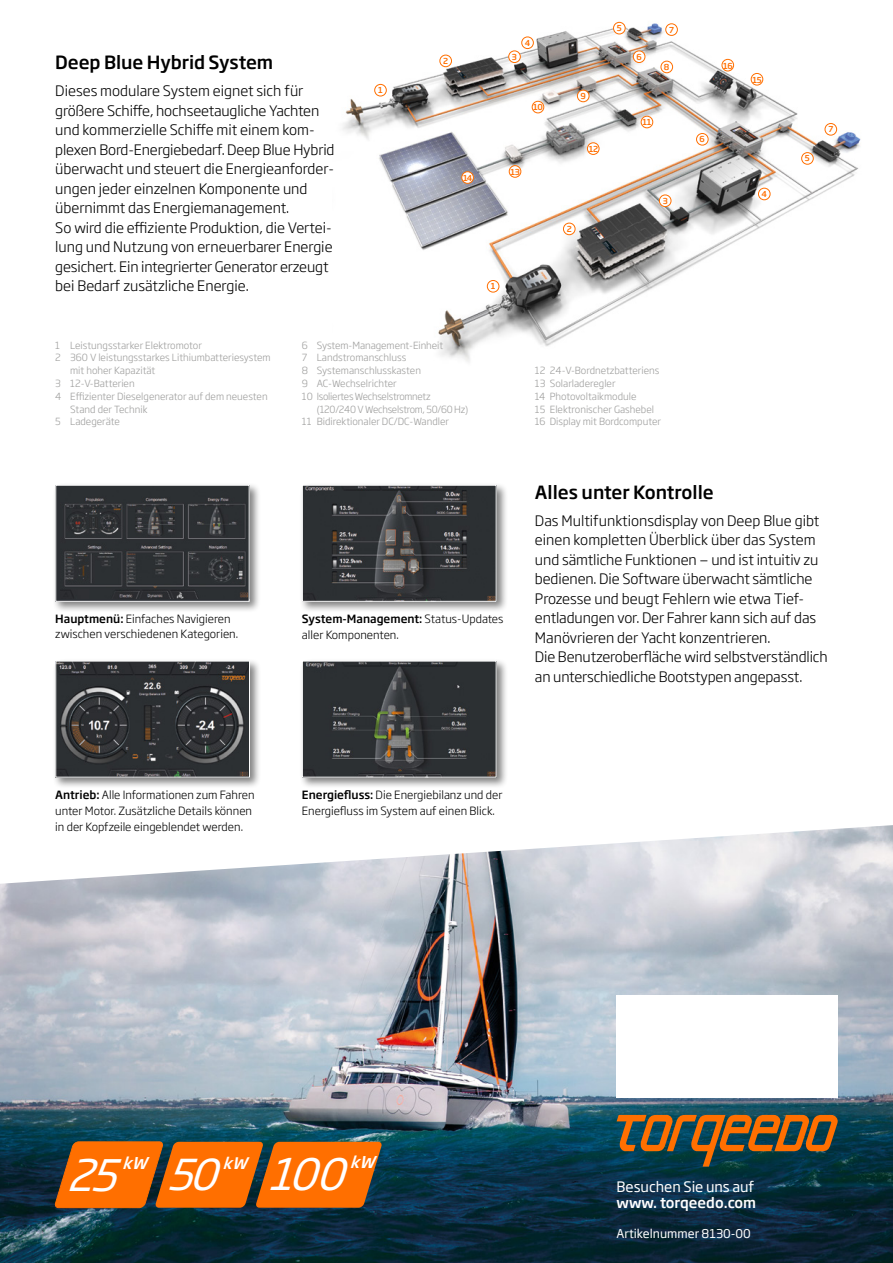
<style>
.page{position:relative;width:893px;height:1263px;background:#fff}
.page>*{position:absolute;margin:0;border:0;box-sizing:border-box;transform-origin:0 0}
.t1{font:italic 42.9px "Soho Gothic Std";color:#fff}
.t2{font:italic 42.15px "Soho Gothic Std";color:#fff}
.t3{font:500 18px "Soho Gothic Std";letter-spacing:-.005em;color:#000}
.t4{font:italic 500 16.05px "Soho Gothic Std";color:#fff}
.t5{font:italic 500 15.75px "Soho Gothic Std";color:#fff}
.t6{font:300 14.25px/19.5px "Soho Gothic Std";letter-spacing:-.005em;color:#000}
.t7{font:14.25px "Soho Gothic Std";letter-spacing:-.005em;color:#fff}
.t8{font:500 14.25px "Soho Gothic Std";color:#fff}
.t9{font:12px "Soho Gothic Std";color:#fff}
.t10{font:300 11.25px/15.8px "Soho Gothic Std";color:#000}
.t11{font:300 9.75px/12.8px "Soho Gothic Std";color:#9d9d9c}
.t12{font:500 8.1px "Soho Gothic Std";letter-spacing:-.05em;color:#ff6f00}
.s1{font-weight:500}
</style>
<div class="page">
<img style="left:0;top:825px;width:893px;height:438px">
<div style="left:52px;top:482px;width:209px;height:131px;background:#000;opacity:.5"></div>
<div style="left:56px;top:485px;width:193px;height:116px;background:#2b2e33"></div>
<img style="left:64px;top:497px;width:184px;height:101px">
<div style="left:55px;top:485px;width:195px;height:117px;border:1px solid #fff"></div>
<div style="left:52px;top:658px;width:209px;height:131px;background:#000;opacity:.5"></div>
<img style="left:57px;top:663px;width:191px;height:113px">
<div style="left:55px;top:661px;width:195px;height:117px;border:1px solid #fff"></div>
<div style="left:299px;top:658px;width:209px;height:131px;background:#000;opacity:.5"></div>
<img style="left:304px;top:663px;width:191px;height:113px">
<div style="left:299px;top:482px;width:209px;height:131px;background:#000;opacity:.5"></div>
<img style="left:304px;top:487px;width:191px;height:113px">
<div style="left:302px;top:485px;width:195px;height:117px;border:1px solid #fff"></div>
<img style="left:342px;top:21px;width:519px;height:341px">
<div style="left:375px;top:84px;width:11px;height:12px;background:#fff;border-radius:50%"></div>
<div style="left:374px;top:84px;width:13px;height:12px;border:1px solid #ff6f00;border-radius:50%"></div>
<div style="left:440px;top:55px;width:11px;height:12px;background:#fff;border-radius:50%"></div>
<div style="left:440px;top:55px;width:12px;height:12px;border:1px solid #ff6f00;border-radius:50%"></div>
<div style="left:509px;top:51px;width:11px;height:12px;background:#fff;border-radius:50%"></div>
<div style="left:508px;top:51px;width:13px;height:12px;border:1px solid #ff6f00;border-radius:50%"></div>
<div style="left:659px;top:195px;width:12px;height:12px;background:#fff;border-radius:50%"></div>
<div style="left:659px;top:195px;width:12px;height:12px;border:1px solid #ff6f00;border-radius:50%"></div>
<div style="left:522px;top:37px;width:11px;height:12px;background:#fff;border-radius:50%"></div>
<div style="left:521px;top:37px;width:13px;height:12px;border:1px solid #ff6f00;border-radius:50%"></div>
<div style="left:758px;top:188px;width:12px;height:12px;background:#fff;border-radius:50%"></div>
<div style="left:758px;top:188px;width:12px;height:12px;border:1px solid #ff6f00;border-radius:50%"></div>
<div style="left:802px;top:153px;width:11px;height:11px;background:#fff;border-radius:50%"></div>
<div style="left:801px;top:152px;width:12px;height:12px;border:1px solid #ff6f00;border-radius:50%"></div>
<div style="left:613px;top:22px;width:12px;height:12px;background:#fff;border-radius:50%"></div>
<div style="left:613px;top:22px;width:12px;height:12px;border:1px solid #ff6f00;border-radius:50%"></div>
<div style="left:633px;top:51px;width:12px;height:12px;background:#fff;border-radius:50%"></div>
<div style="left:633px;top:51px;width:12px;height:12px;border:1px solid #ff6f00;border-radius:50%"></div>
<div style="left:696px;top:133px;width:12px;height:12px;background:#fff;border-radius:50%"></div>
<div style="left:696px;top:133px;width:12px;height:12px;border:1px solid #ff6f00;border-radius:50%"></div>
<div style="left:666px;top:24px;width:11px;height:11px;background:#fff;border-radius:50%"></div>
<div style="left:665px;top:24px;width:13px;height:12px;border:1px solid #ff6f00;border-radius:50%"></div>
<div style="left:825px;top:123px;width:12px;height:12px;background:#fff;border-radius:50%"></div>
<div style="left:825px;top:123px;width:12px;height:12px;border:1px solid #ff6f00;border-radius:50%"></div>
<div style="left:661px;top:61px;width:12px;height:12px;background:#fff;border-radius:50%"></div>
<div style="left:661px;top:61px;width:12px;height:12px;border:1px solid #ff6f00;border-radius:50%"></div>
<div style="left:577px;top:90px;width:12px;height:12px;background:#fff;border-radius:50%"></div>
<div style="left:577px;top:90px;width:12px;height:12px;border:1px solid #ff6f00;border-radius:50%"></div>
<div style="left:532px;top:101px;width:12px;height:12px;background:#fff;border-radius:50%"></div>
<div style="left:532px;top:101px;width:12px;height:12px;border:1px solid #ff6f00;border-radius:50%"></div>
<div style="left:641px;top:116px;width:12px;height:12px;background:#fff;border-radius:50%"></div>
<div style="left:641px;top:116px;width:12px;height:12px;border:1px solid #ff6f00;border-radius:50%"></div>
<div style="left:587px;top:143px;width:12px;height:11px;background:#fff;border-radius:50%"></div>
<div style="left:587px;top:143px;width:12px;height:12px;border:1px solid #ff6f00;border-radius:50%"></div>
<div style="left:509px;top:166px;width:12px;height:11px;background:#fff;border-radius:50%"></div>
<div style="left:509px;top:165px;width:12px;height:12px;border:1px solid #ff6f00;border-radius:50%"></div>
<div style="left:462px;top:172px;width:11px;height:11px;background:#fff;border-radius:50%"></div>
<div style="left:461px;top:171px;width:13px;height:13px;border:1px solid #ff6f00;border-radius:50%"></div>
<div style="left:751px;top:73px;width:12px;height:12px;background:#fff;border-radius:50%"></div>
<div style="left:751px;top:73px;width:12px;height:12px;border:1px solid #ff6f00;border-radius:50%"></div>
<div style="left:722px;top:59px;width:12px;height:12px;background:#fff;border-radius:50%"></div>
<div style="left:722px;top:59px;width:12px;height:12px;border:1px solid #ff6f00;border-radius:50%"></div>
<div style="left:563px;top:223px;width:12px;height:12px;background:#fff;border-radius:50%"></div>
<div style="left:563px;top:223px;width:12px;height:12px;border:1px solid #ff6f00;border-radius:50%"></div>
<div style="left:487px;top:280px;width:12px;height:12px;background:#fff;border-radius:50%"></div>
<div style="left:487px;top:280px;width:12px;height:12px;border:1px solid #ff6f00;border-radius:50%"></div>
<svg style="left:40px;top:1142px;width:343px;height:112px"></svg>
<div style="left:617px;top:995px;width:221px;height:102px;background:#fff"></div>
<svg style="left:617px;top:1115px;width:222px;height:51px"></svg>
<p class="t3" style="left:55px;top:51px;width:219px">Deep Blue Hybrid System</p>
<p class="t6" style="left:55px;top:82px;width:281px">Dieses modulare System eignet sich für größere Schiffe, hochseetaugliche Yachten und kommerzielle Schiffe mit einem kom&shy;plexen Bord-Energiebedarf. Deep Blue Hybrid überwacht und steuert die Energieanforder&shy;ungen jeder einzelnen Komponente und übernimmt das Energiemanagement.<br>So wird die effiziente Produktion, die Vertei&shy;lung und Nutzung von erneuerbarer Energie gesichert. Ein integrierter Generator erzeugt bei Bedarf zusätzliche Energie.</p>
<p class="t12" style="left:378px;top:85px;width:6px">1</p>
<p class="t12" style="left:443px;top:56px;width:7px">2</p>
<p class="t12" style="left:463px;top:173px;width:11px">14</p>
<p class="t11" style="left:55px;top:339px;width:148px">1 Leistungsstarker Elektromotor</p>
<p class="t11" style="left:55px;top:352px;width:217px">2 360 V leistungsstarkes Lithiumbatteriesystem</p>
<p class="t11" style="left:70px;top:364px;width:87px">mit hoher Kapazität</p>
<p class="t11" style="left:55px;top:377px;width:81px">3 12-V-Batterien</p>
<p class="t11" style="left:55px;top:390px;width:214px">4 Effizienter Dieselgenerator auf dem neuesten</p>
<p class="t11" style="left:70px;top:403px;width:79px">Stand der Technik</p>
<p class="t11" style="left:55px;top:415px;width:66px">5 Ladegeräte</p>
<p class="t11" style="left:302px;top:339px;width:143px">6 System-Management-Einheit<br>7 Landstromanschluss<br>8 Systemanschlusskasten<br>9 AC-Wechselrichter<br>10 Isoliertes Wechselstromnetz</p>
<p class="t11" style="left:302px;top:403px;width:168px;text-indent:15px">(120/240 V Wechselstrom, 50/60 Hz)<br>11 Bidirektionaler DC/DC-Wandler</p>
<p class="t12" style="left:512px;top:51px;width:7px">3</p>
<p class="t12" style="left:525px;top:38px;width:7px">4</p>
<p class="t12" style="left:533px;top:102px;width:11px">10</p>
<p class="t12" style="left:511px;top:167px;width:11px">13</p>
<p class="t12" style="left:491px;top:281px;width:6px">1</p>
<p class="t12" style="left:580px;top:91px;width:7px">9</p>
<p class="t12" style="left:589px;top:144px;width:11px">12</p>
<p class="t12" style="left:567px;top:224px;width:7px">2</p>
<p class="t12" style="left:617px;top:23px;width:6px">5</p>
<p class="t12" style="left:636px;top:51px;width:7px">6</p>
<p class="t12" style="left:669px;top:24px;width:6px">7</p>
<p class="t12" style="left:664px;top:62px;width:7px">8</p>
<p class="t12" style="left:643px;top:117px;width:11px">11</p>
<p class="t12" style="left:663px;top:195px;width:7px">3</p>
<p class="t11" style="left:535px;top:364px;width:128px">12 24-V-Bordnetzbatteriens<br>13 Solarladeregler<br>14 Photovoltaikmodule<br>15 Elektronischer Gashebel<br>16 Display mit Bordcomputer</p>
<p class="t12" style="left:723px;top:60px;width:11px">16</p>
<p class="t12" style="left:752px;top:74px;width:11px">15</p>
<p class="t12" style="left:700px;top:134px;width:7px">6</p>
<p class="t12" style="left:761px;top:189px;width:7px">4</p>
<p class="t12" style="left:805px;top:153px;width:6px">5</p>
<p class="t12" style="left:828px;top:124px;width:6px">7</p>
<p class="t10" style="left:55px;top:612px;width:184px;line-height:15px"><span class="s1">Hauptmenü:</span> Einfaches Navigieren zwischen verschiedenen Kategorien.</p>
<p class="t10" style="left:302px;top:611px;width:203px"><span class="s1">System-Management:</span> Status-Updates aller Komponenten.</p>
<p class="t3" style="left:535px;top:481px;width:180px">Alles unter Kontrolle</p>
<p class="t6" style="left:535px;top:511px;width:294px">Das Multifunktionsdisplay von Deep Blue gibt einen kompletten Überblick über das System und sämtliche Funktionen — und ist intuitiv zu bedienen. Die Software überwacht sämtliche Prozesse und beugt Fehlern wie etwa Tief&shy;entladungen vor. Der Fahrer kann sich auf das Manövrieren der Yacht konzentrieren.<br>Die Benutzeroberfläche wird selbstverständlich an unterschiedliche Bootstypen angepasst.</p>
<p class="t10" style="left:55px;top:787px;width:201px"><span class="s1">Antrieb:</span> Alle Informationen zum Fahren unter Motor. Zusätzliche Details können in der Kopfzeile eingeblendet werden.</p>
<p class="t10" style="left:302px;top:787px;width:202px"><span class="s1">Energiefluss:</span> Die Energiebilanz und der<br>Energiefluss im System auf einen Blick.</p>
<h1 class="t1" style="left:67px;top:1148px;width:67px">25</h1>
<p class="t4" style="left:122px;top:1153px;width:32px">kW</p>
<h2 class="t2" style="left:167px;top:1148px;width:67px">50</h2>
<p class="t5" style="left:223px;top:1153px;width:32px">kW</p>
<h1 class="t1" style="left:268px;top:1147px;width:94px">100</h1>
<p class="t4" style="left:350px;top:1152px;width:32px">kW</p>
<p class="t7" style="left:617px;top:1178px;width:139px">Besuchen Sie uns auf</p>
<p class="t8" style="left:617px;top:1193px;width:141px">www. torqeedo.com</p>
<p class="t9" style="left:617px;top:1226px;width:136px">Artikelnummer 8130-00</p>
</div>
